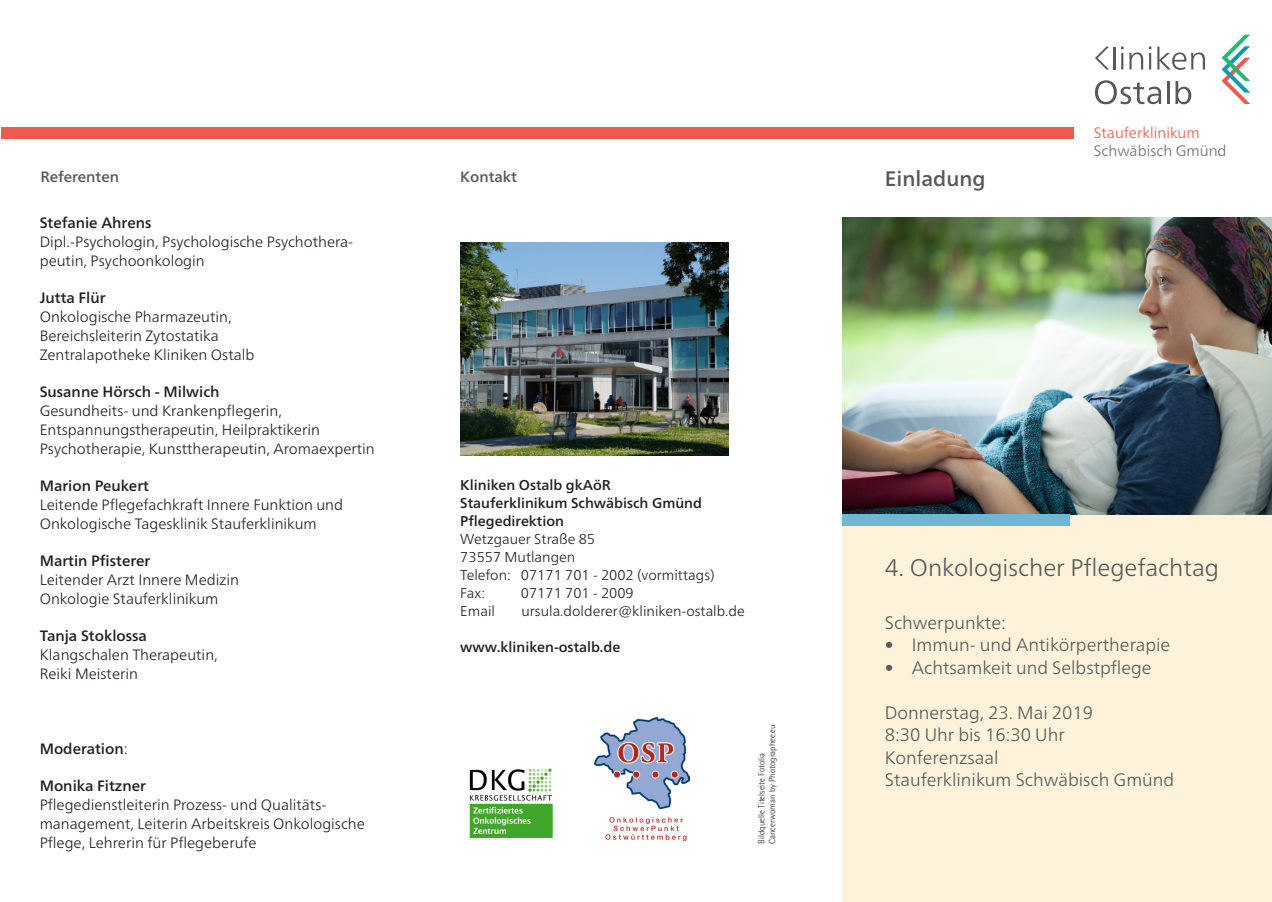
<style>
.page{position:relative;width:1272px;height:902px;background:#fff}
.page>*{position:absolute;margin:0;border:0;box-sizing:border-box;transform-origin:0 0}
.t1{font:300 24px "Frutiger Neue LT Pro";color:#57585a}
.t2{font:500 21px "Frutiger Neue LT Pro";color:#57585a}
.t3{font:300 18px/22.5px "Frutiger Neue LT Pro";color:#57585a}
.t4{font:300 15px/18.8px "Frutiger Neue LT Pro";color:#231f20}
.t5{font:500 15px "Frutiger Neue LT Pro";color:#231f20}
.t6{font:500 15px "Frutiger Neue LT Pro";color:#57585a}
.t7{font:300 15px "Frutiger Neue LT Pro";color:#f0594d}
.t8{font:300 15px "Frutiger Neue LT Pro";color:#6c6d70}
.t9{font:300 14.25px/18px "Frutiger Neue LT Pro";color:#231f20}
.t10{font:500 14.25px/18px "Frutiger Neue LT Pro";color:#231f20}
.t11{font:300 9px/10.8px "Agfa Rotis Semisans";color:#231f20}
.s1{font-weight:300}
</style>
<div class="page">
<div style="left:842px;top:513px;width:429px;height:388px;background:#fef3da"></div>
<svg style="left:1095px;top:80px;width:66px;height:24px"></svg>
<hr style="left:1166px;top:81px;width:3px;height:23px;background:#57585a">
<svg style="left:1175px;top:81px;width:16px;height:23px"></svg>
<hr style="left:1112px;top:47px;width:3px;height:22px;background:#57585a">
<svg style="left:1121px;top:47px;width:2px;height:22px"></svg>
<svg style="left:1129px;top:47px;width:22px;height:22px"></svg>
<hr style="left:1148px;top:53px;width:3px;height:16px;background:#57585a">
<svg style="left:1157px;top:47px;width:47px;height:23px"></svg>
<svg style="left:1095px;top:47px;width:14px;height:22px"></svg>
<svg style="left:1221px;top:35px;width:29px;height:69px"></svg>
<div style="left:2px;top:127px;width:1071px;height:11px;background:#f0594d"></div>
<img style="left:842px;top:217px;width:429px;height:297px">
<div style="left:842px;top:514px;width:227px;height:12px;background:#6fb7d6"></div>
<img style="left:460px;top:242px;width:269px;height:213px">
<img style="left:469px;top:768px;width:84px;height:71px">
<img style="left:594px;top:717px;width:95px;height:123px">
<p class="t6" style="left:40px;top:167px;width:80px">Referenten</p>
<p class="t5" style="left:40px;top:214px;width:113px">Stefanie Ahrens</p>
<p class="t4" style="left:40px;top:232px;width:315px">Dipl.-Psychologin, Psychologische Psychothera&shy;peutin, Psychoonkologin</p>
<p class="t5" style="left:40px;top:289px;width:67px">Jutta Flür</p>
<p class="t4" style="left:40px;top:307px;width:216px">Onkologische Pharmazeutin,<br>Bereichsleiterin Zytostatika<br>Zentralapotheke Kliniken Ostalb</p>
<p class="t5" style="left:40px;top:383px;width:181px">Susanne Hörsch - Milwich</p>
<p class="t4" style="left:40px;top:401px;width:336px">Gesundheits- und Krankenpflegerin,<br>Entspannungstherapeutin, Heilpraktikerin<br>Psychotherapie, Kunsttherapeutin, Aromaexpertin</p>
<p class="t5" style="left:40px;top:476px;width:111px">Marion Peukert</p>
<p class="t4" style="left:40px;top:495px;width:305px">Leitende Pflegefachkraft Innere Funktion und<br>Onkologische Tagesklinik Stauferklinikum</p>
<p class="t5" style="left:40px;top:551px;width:112px">Martin Pfisterer</p>
<p class="t4" style="left:40px;top:570px;width:201px">Leitender Arzt Innere Medizin<br>Onkologie Stauferklinikum</p>
<p class="t5" style="left:40px;top:626px;width:109px">Tanja Stoklossa</p>
<p class="t4" style="left:40px;top:645px;width:179px">Klangschalen Therapeutin,<br>Reiki Meisterin</p>
<p class="t5" style="left:40px;top:739px;width:89px">Moderation<span class="s1">:</span></p>
<p class="t5" style="left:40px;top:776px;width:108px">Monika Fitzner</p>
<p class="t4" style="left:40px;top:795px;width:326px">Pflegedienstleiterin Prozess- und Qualitäts&shy;management, Leiterin Arbeitskreis Onkologische<br>Pflege, Lehrerin für Pflegeberufe</p>
<p class="t6" style="left:460px;top:167px;width:58px">Kontakt</p>
<p class="t10" style="left:460px;top:476px;width:243px">Kliniken Ostalb gkAöR<br>Stauferklinikum Schwäbisch Gmünd<br>Pflegedirektion</p>
<p class="t9" style="left:460px;top:530px;width:256px">Wetzgauer Straße 85<br>73557 Mutlangen<br>Telefon: 07171 701 - 2002 (vormittags)<br>Fax:</p>
<p class="t9" style="left:521px;top:584px;width:114px">07171 701 - 2009</p>
<p class="t9" style="left:460px;top:602px;width:36px">Email</p>
<p class="t9" style="left:521px;top:602px;width:225px">ursula.dolderer@kliniken-ostalb.de</p>
<p class="t10" style="left:460px;top:638px;width:161px">www.kliniken-ostalb.de</p>
<p class="t11" style="left:756px;top:843px;width:121px;rotate:-90deg">Bildquelle Titelseite Fotolia<br>Cancerwoman by Photographee.eu</p>
<h2 class="t2" style="left:884px;top:166px;width:102px">Einladung</h2>
<p class="t7" style="left:1093px;top:123px;width:107px">Stauferklinikum</p>
<p class="t8" style="left:1093px;top:141px;width:134px">Schwäbisch Gmünd</p>
<h1 class="t1" style="left:884px;top:552px;width:336px">4. Onkologischer Pflegefachtag</h1>
<p class="t3" style="left:884px;top:611px;width:122px">Schwerpunkte:</p>
<p class="t3" style="left:884px;top:633px;width:287px">• Immun- und Antikörpertherapie</p>
<p class="t3" style="left:884px;top:656px;width:268px">• Achtsamkeit und Selbstpflege</p>
<p class="t3" style="left:884px;top:701px;width:291px">Donnerstag, 23. Mai 2019<br>8:30 Uhr bis 16:30 Uhr<br>Konferenzsaal<br>Stauferklinikum Schwäbisch Gmünd</p>
</div>
